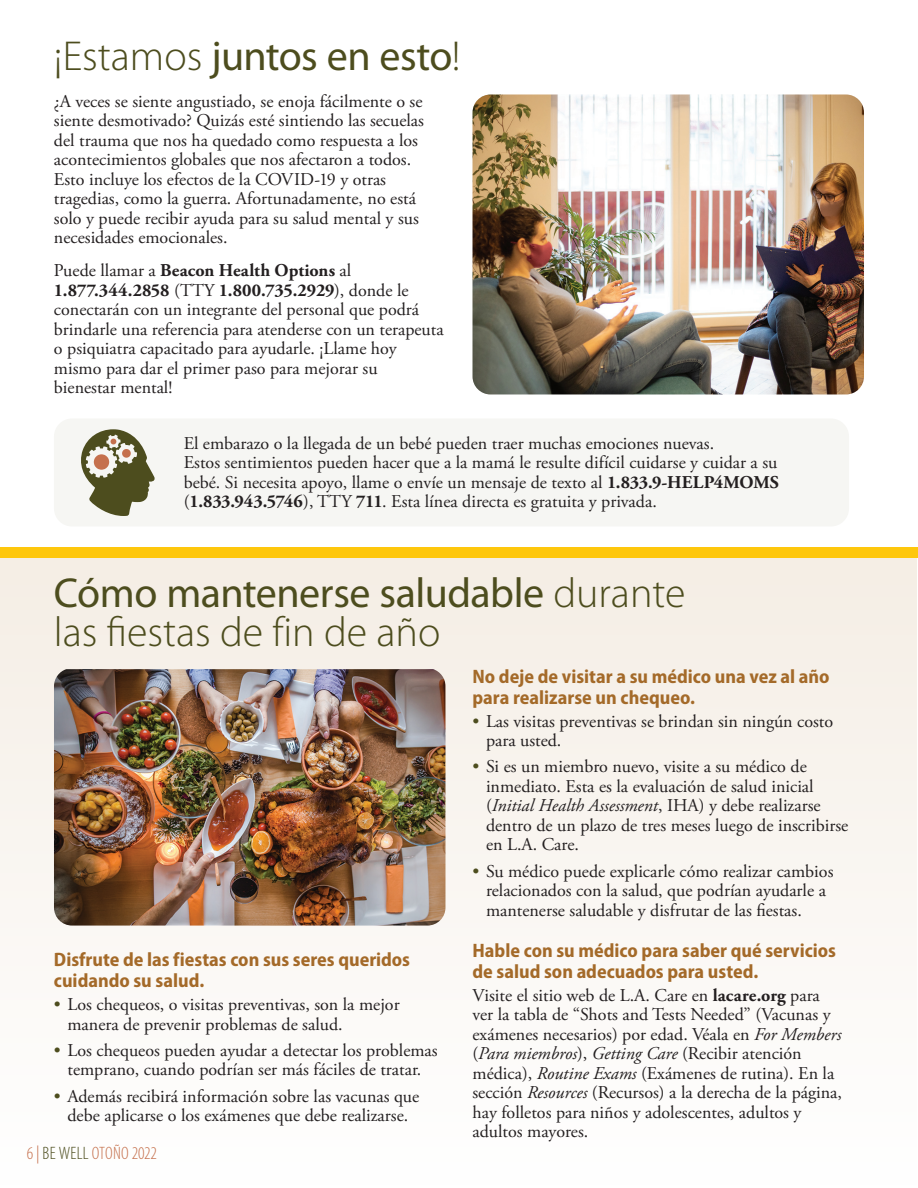
<style>
.page{position:relative;width:918px;height:1188px;background:#fff}
.page>*{position:absolute;margin:0;border:0;box-sizing:border-box;transform-origin:0 0}
.t1{font:300 42px/39px "Myriad Pro";color:#4d4d1e}
.t2{font:42px "Myriad Pro";letter-spacing:-.015em;color:#4d4d1e}
.t3{font:700 semi-condensed 19.5px/21px "Myriad Pro";color:#a46a29}
.t4{font:18px/19.5px "Adobe Garamond Pro";color:#231f20}
.t5{font:300 condensed 18px "Myriad Pro";letter-spacing:.015em;color:#c5704d}
.s1{font-weight:300}
.s2{font-weight:700}
.s3{font-weight:400}
.s4{color:#4d4d1e}
.s5{font-style:italic}
</style>
<div class="page">
<div style="left:54px;top:418px;width:795px;height:108px;background:#f6f6f3;border-radius:18px"></div>
<div style="left:0;top:552px;width:917px;height:634px;background:linear-gradient(to right,#faf7f4,#f9f6f1)"></div>
<img style="left:472px;top:94px;width:392px;height:300px">
<svg style="left:81px;top:429px;width:74px;height:87px"></svg>
<img style="left:54px;top:669px;width:391px;height:257px">
<div style="left:0;top:547px;width:918px;height:11px;background:#fec70c"></div>
<h2 class="t2" style="left:54px;top:30px;width:408px"><span class="s1">¡Estamos</span> juntos en esto<span class="s1">!</span></h2>
<p class="t4" style="left:54px;top:92px;width:372px">¿A veces se siente angustiado, se enoja fácilmente o se siente desmotivado? Quizás esté sintiendo las secuelas del trauma que nos ha quedado como respuesta a los acontecimientos globales que nos afectaron a todos.<br>Esto incluye los efectos de la COVID-19 y otras tragedias, como la guerra. Afortunadamente, no está solo y puede recibir ayuda para su salud mental y sus necesidades emocionales.</p>
<p class="t4" style="left:54px;top:261px;width:391px">Puede llamar a <span class="s2">Beacon Health Options</span> al <span class="s2">1.877.344.2858</span> (TTY <span class="s2">1.800.735.2929</span>), donde le conectarán con un integrante del personal que podrá brindarle una referencia para atenderse con un terapeuta o psiquiatra capacitado para ayudarle. ¡Llame hoy mismo para dar el primer paso para mejorar su bienestar mental!</p>
<p class="t4" style="left:184px;top:434px;width:597px">El embarazo o la llegada de un bebé pueden traer muchas emociones nuevas.<br>Estos sentimientos pueden hacer que a la mamá le resulte difícil cuidarse y cuidar a su bebé. Si necesita apoyo, llame o envíe un mensaje de texto al <span class="s2">1.833.9-HELP4MOMS </span>(<span class="s2">1.833.943.5746</span>), TTY <span class="s2">711</span>. Esta línea directa es gratuita y privada.</p>
<h2 class="t1" style="left:54px;top:574px;width:633px"><span class="s3">Cómo mantenerse saludable</span> durante las fiestas de fin de año</h2>
<h3 class="t3" style="left:54px;top:950px;width:358px">Disfrute de las fiestas con sus seres queridos cuidando su salud.</h3>
<p class="t4" style="left:67px;top:995px;width:334px;text-indent:-14px"><span class="s4">•</span> Los chequeos, o visitas preventivas, son la mejor manera de prevenir problemas de salud.</p>
<p class="t4" style="left:54px;top:1041px;width:385px;text-align:center"><span class="s4">•</span> Los chequeos pueden ayudar a detectar los problemas temprano, cuando podrían ser más fáciles de tratar.</p>
<p class="t4" style="left:54px;top:1087px;width:367px;text-align:center"><span class="s4">•</span> Además recibirá información sobre las vacunas que debe aplicarse o los exámenes que debe realizarse.</p>
<p class="t5" style="left:27px;top:1144px;width:132px">6 |<span class="s4">BE WELL</span> OTOÑO 2022</p>
<h3 class="t3" style="left:472px;top:666px;width:359px">No deje de visitar a su médico una vez al año para realizarse un chequeo.</h3>
<p class="t4" style="left:486px;top:712px;width:349px;text-indent:-14px"><span class="s4">•</span> Las visitas preventivas se brindan sin ningún costo para usted.</p>
<p class="t4" style="left:486px;top:758px;width:364px;text-indent:-14px"><span class="s4">•</span> Si es un miembro nuevo, visite a su médico de inmediato. Esta es la evaluación de salud inicial (<span class="s5">Initial Health Assessment</span>, IHA) y debe realizarse dentro de un plazo de tres meses luego de inscribirse en L.A. Care.</p>
<p class="t4" style="left:486px;top:862px;width:349px;text-indent:-14px"><span class="s4">•</span> Su médico puede explicarle cómo realizar cambios relacionados con la salud, que podrían ayudarle a mantenerse saludable y disfrutar de las fiestas.</p>
<h3 class="t3" style="left:472px;top:940px;width:365px">Hable con su médico para saber qué servicios de salud son adecuados para usted.</h3>
<p class="t4" style="left:472px;top:986px;width:371px">Visite el sitio web de L.A. Care en <span class="s2">lacare.org</span> para ver la tabla de “Shots and Tests Needed” (Vacunas y exámenes necesarios) por edad. Véala en <span class="s5">For Members </span>(<span class="s5">Para miembros</span>), <span class="s5">Getting Care</span> (Recibir atención médica), <span class="s5">Routine Exams</span> (Exámenes de rutina). En la sección <span class="s5">Resources</span> (Recursos) a la derecha de la página, hay folletos para niños y adolescentes, adultos y adultos mayores.</p>
</div>
